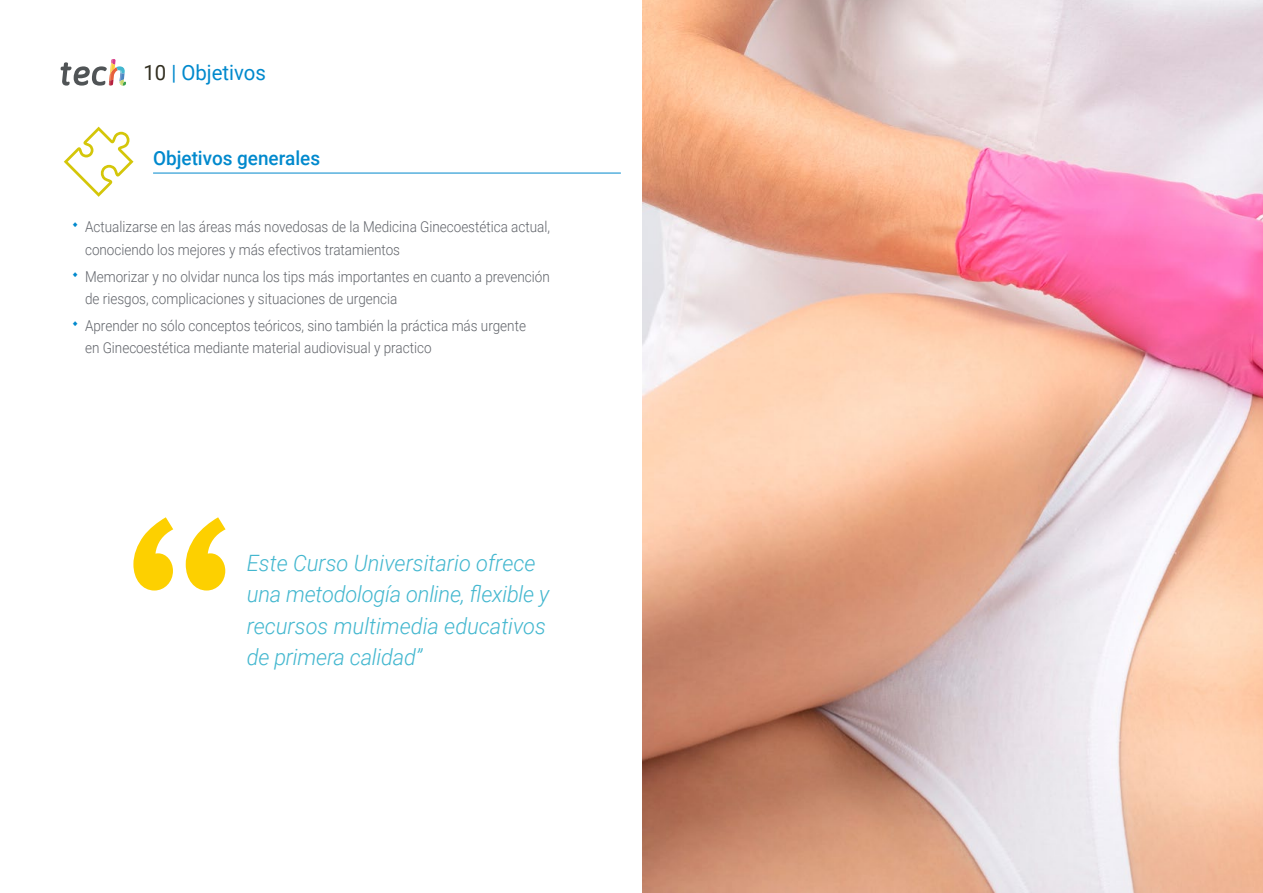
<style>
.page{position:relative;width:1263px;height:893px;background:#fff}
.page>*{position:absolute;margin:0;border:0;box-sizing:border-box;transform-origin:0 0}
.t1{font:italic 300 22.5px/31.5px "Roboto";color:#43b7cf}
.t2{font:21px "Roboto";color:#0089cd}
.t3{font:500 19.5px "Roboto";color:#0089cd}
.t4{font:300 15px/22.5px "Roboto";color:#61646a;scale:.9 1}
.s1{color:#312e20}
</style>
<div class="page">
<hr style="left:153px;top:173px;width:468px;height:1px;background:#0089cd">
<svg style="left:64px;top:127px;width:70px;height:70px"></svg>
<img style="left:642px;top:0;width:621px;height:893px">
<svg style="left:61px;top:59px;width:65px;height:27px"></svg>
<svg style="left:133px;top:517px;width:93px;height:73px"></svg>
<h2 class="t2" style="left:144px;top:57px;width:124px"><span class="s1">10</span> | Objetivos</h2>
<h3 class="t3" style="left:153px;top:144px;width:169px">Objetivos generales</h3>
<p class="t4" style="left:85px;top:215px;width:518px">Actualizarse en las áreas más novedosas de la Medicina Ginecoestética actual, conociendo los mejores y más efectivos tratamientos</p>
<p class="t4" style="left:85px;top:264px;width:518px">Memorizar y no olvidar nunca los tips más importantes en cuanto a prevención de riesgos, complicaciones y situaciones de urgencia</p>
<p class="t4" style="left:85px;top:314px;width:491px">Aprender no sólo conceptos teóricos, sino también la práctica más urgente en Ginecoestética mediante material audiovisual y practico</p>
<h1 class="t1" style="left:247px;top:546px;width:304px">Este Curso Universitario ofrece una metodología online, flexible y recursos multimedia educativos de primera calidad”</h1>
</div>
